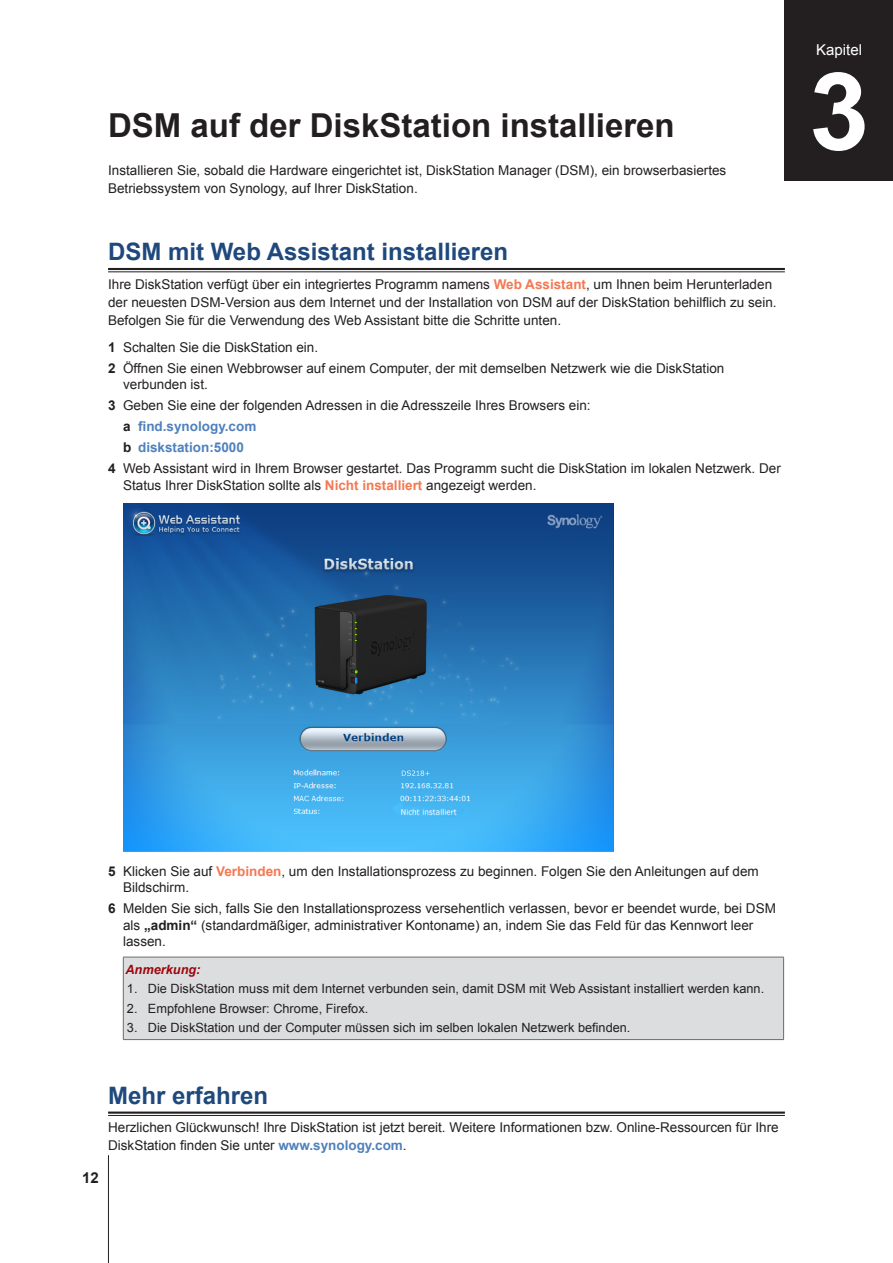
<style>
.page{position:relative;width:893px;height:1263px;background:#fff}
.page>*{position:absolute;margin:0;border:0;box-sizing:border-box;transform-origin:0 0}
.ChapterNum{font:700 108px "Arial";color:#fff}
.H1-ChapterTitle{font:700 33px "Arial";color:#231f20}
.H2-underline{font:700 24px "Arial";color:#1f497d}
.Chapter-center{font:15px "Arial";color:#fff}
.PageNumber-sidebar{font:700 15px "Arial";color:#231f20}
.Body-sidebar{font:13.5px/16.5px "Arial";color:#231f20}
.t1{font:700 13.5px "Arial";color:#4f81bd}
.t2{font:12.75px "Arial";color:#231f20}
.Warning-sidebar{font:italic 700 12.75px "Arial";color:#9d070d}
.s1{font-weight:700;color:#f47953}
.s2{font-weight:700}
.s3{color:#231f20}
.s4{font-weight:700;color:#4f81bd}
</style>
<div class="page">
<hr style="left:108px;top:268px;width:677px;height:2px;background:#231f20">
<hr style="left:108px;top:271px;width:677px;height:1px;background:#231f20">
<hr style="left:108px;top:1111px;width:677px;height:3px;background:#231f20">
<hr style="left:108px;top:1115px;width:677px;height:1px;background:#231f20">
<img style="left:123px;top:504px;width:491px;height:347px">
<div style="left:123px;top:957px;width:661px;height:82px;background:#dcdddf"></div>
<hr style="left:123px;top:957px;width:1px;height:82px;background:#6c6d70">
<hr style="left:783px;top:957px;width:1px;height:82px;background:#6c6d70">
<hr style="left:123px;top:957px;width:661px;height:1px;background:#6c6d70">
<hr style="left:123px;top:1039px;width:661px;height:1px;background:#6c6d70">
<div style="left:785px;top:0;width:108px;height:180px;background:#231f20"></div>
<hr style="left:108px;top:1155px;width:1px;height:108px;background:#231f20">
<p class="H1-ChapterTitle" style="left:108px;top:104px;width:568px">DSM auf der DiskStation installieren</p>
<p class="Body-sidebar" style="left:108px;top:161px;width:620px;line-height:18px">Installieren Sie, sobald die Hardware eingerichtet ist, DiskStation Manager (DSM), ein browserbasiertes<br>Betriebssystem von Synology, auf Ihrer DiskStation.</p>
<p class="H2-underline" style="left:108px;top:236px;width:402px">DSM mit Web Assistant installieren</p>
<p class="Body-sidebar" style="left:108px;top:275px;width:670px;line-height:18px">Ihre DiskStation verfügt über ein integriertes Programm namens <span class="s1">Web Assistant</span>, um Ihnen beim Herunterladen der neuesten DSM-Version aus dem Internet und der Installation von DSM auf der DiskStation behilflich zu sein.<br>Befolgen Sie für die Verwendung des Web Assistant bitte die Schritte unten.</p>
<p class="Body-sidebar" style="left:108px;top:339px;width:212px"><span class="s2">1</span> Schalten Sie die DiskStation ein.</p>
<p class="Body-sidebar" style="left:123px;top:360px;width:603px;text-indent:-15px"><span class="s2">2</span> Öffnen Sie einen Webbrowser auf einem Computer, der mit demselben Netzwerk wie die DiskStation verbunden ist.</p>
<p class="Body-sidebar" style="left:108px;top:397px;width:484px"><span class="s2">3</span> Geben Sie eine der folgenden Adressen in die Adresszeile Ihres Browsers ein:</p>
<p class="t1" style="left:123px;top:418px;width:135px"><span class="s3">a</span> find.synology.com</p>
<p class="t1" style="left:123px;top:439px;width:122px"><span class="s3">b</span> diskstation:5000</p>
<p class="Body-sidebar" style="left:123px;top:460px;width:659px;text-indent:-15px"><span class="s2">4</span> Web Assistant wird in Ihrem Browser gestartet. Das Programm sucht die DiskStation im lokalen Netzwerk. Der<br>Status Ihrer DiskStation sollte als <span class="s1">Nicht installiert</span> angezeigt werden.</p>
<p class="Chapter-center" style="left:816px;top:40px;width:47px">Kapitel</p>
<p class="ChapterNum" style="left:809px;top:40px;width:62px">3</p>
<p class="Body-sidebar" style="left:123px;top:863px;width:637px;text-indent:-15px"><span class="s2">5</span> Klicken Sie auf <span class="s1">Verbinden</span>, um den Installationsprozess zu beginnen. Folgen Sie den Anleitungen auf dem<br>Bildschirm.</p>
<p class="Body-sidebar" style="left:123px;top:900px;width:654px;text-indent:-15px"><span class="s2">6</span> Melden Sie sich, falls Sie den Installationsprozess versehentlich verlassen, bevor er beendet wurde, bei DSM als <span class="s2">„admin“</span> (standardmäßiger, administrativer Kontoname) an, indem Sie das Feld für das Kennwort leer lassen.</p>
<p class="Warning-sidebar" style="left:125px;top:961px;width:77px">Anmerkung:</p>
<p class="t2" style="left:127px;top:980px;width:639px">1. Die DiskStation muss mit dem Internet verbunden sein, damit DSM mit Web Assistant installiert werden kann.</p>
<p class="t2" style="left:127px;top:1000px;width:243px">2. Empfohlene Browser: Chrome, Firefox.</p>
<p class="t2" style="left:127px;top:1019px;width:505px">3. Die DiskStation und der Computer müssen sich im selben lokalen Netzwerk befinden.</p>
<p class="PageNumber-sidebar" style="left:82px;top:1168px;width:18px">12</p>
<p class="H2-underline" style="left:108px;top:1079px;width:162px">Mehr erfahren</p>
<p class="Body-sidebar" style="left:108px;top:1119px;width:672px;line-height:18px">Herzlichen Glückwunsch! Ihre DiskStation ist jetzt bereit. Weitere Informationen bzw. Online-Ressourcen für Ihre<br>DiskStation finden Sie unter <span class="s4">www.synology.com</span>.</p>
</div>
